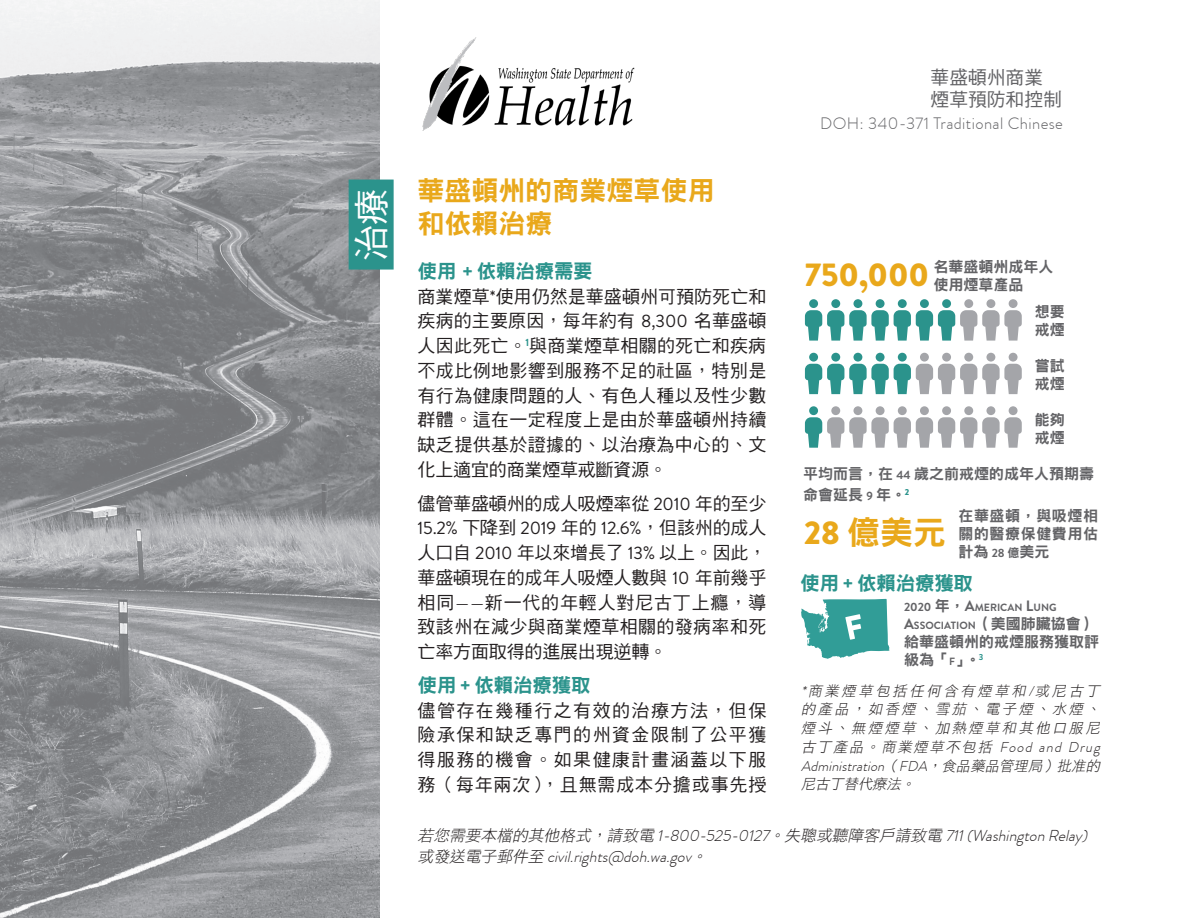
<style>
.page{position:relative;width:1188px;height:918px;background:#fff}
.page>*{position:absolute;margin:0;border:0;box-sizing:border-box;transform-origin:0 0}
.Paragraph_Style_1{font:36px "DF Hei Std W5";color:#fff}
.figure_titles{font:900 33px "Brandon Grotesque";color:#e9a81b}
.titles{font:33px "DF Hei Std W9";color:#e9a81b}
.figure_titles-2{font:27px "DF Hei Std W9";color:#e9a81b}
.one_pager_subs{font:19.5px "DF Hei Std W9";letter-spacing:-.01em;color:#2b938c}
.t1{font:18.75px "DF Hei Std W5";color:#636366}
.Paragraph_Style_15{font:18px/24.8px "DF Hei Std W5";letter-spacing:.02em;color:#231f20;text-align:justify}
.Paragraph_Style_2{font:300 16.5px "Brandon Grotesque";letter-spacing:.025em;color:#636366}
.t2{font:italic 300 15.75px/21px "Brandon Grotesque";color:#231f20}
.figure_titles-3{font:15px/18px "DF Hei Std W9";color:#636366}
.t3{font:italic 14.25px/18.8px "DF Hei Std W3";color:#231f20;text-align:justify}
.figure_titles-4{font:700 10.5px/18px "Brandon Grotesque";color:#636366}
.s1{font-family:"Brandon Grotesque";font-weight:900}
.s2{font-family:"Brandon Grotesque"}
.s3{font-family:"Brandon Grotesque";font-weight:700;font-size:12px}
.s4{font-size:12px}
.s5{font-family:"DF Hei Std W9";font-weight:400;font-size:15px}
.s6{font-size:15px}
.s7{font-family:"Brandon Grotesque";font-weight:700;font-size:10.5px}
.s8{font-family:"Brandon Grotesque";font-weight:300}
.s9{font-family:"DF Hei Std W3";font-weight:400}
</style>
<div class="page">
<img style="left:0;top:0;width:380px;height:918px">
<div style="left:349px;top:180px;width:45px;height:90px;background:#2b938c"></div>
<div style="left:809px;top:299px;width:9px;height:9px;background:#2b938c;border-radius:50%"></div>
<div style="left:942px;top:299px;width:9px;height:9px;background:#2b938c;border-radius:50%"></div>
<div style="left:876px;top:299px;width:9px;height:9px;background:#2b938c;border-radius:50%"></div>
<div style="left:1009px;top:299px;width:9px;height:9px;background:#a4a5a9;border-radius:50%"></div>
<div style="left:831px;top:299px;width:9px;height:9px;background:#2b938c;border-radius:50%"></div>
<div style="left:964px;top:299px;width:9px;height:9px;background:#a4a5a9;border-radius:50%"></div>
<div style="left:898px;top:299px;width:9px;height:9px;background:#2b938c;border-radius:50%"></div>
<div style="left:853px;top:299px;width:9px;height:9px;background:#2b938c;border-radius:50%"></div>
<div style="left:986px;top:299px;width:9px;height:9px;background:#a4a5a9;border-radius:50%"></div>
<div style="left:920px;top:299px;width:9px;height:9px;background:#2b938c;border-radius:50%"></div>
<svg style="left:805px;top:310px;width:217px;height:31px"></svg>
<div style="left:809px;top:353px;width:9px;height:9px;background:#2b938c;border-radius:50%"></div>
<div style="left:942px;top:353px;width:9px;height:9px;background:#a4a5a9;border-radius:50%"></div>
<div style="left:876px;top:353px;width:9px;height:9px;background:#2b938c;border-radius:50%"></div>
<div style="left:1009px;top:353px;width:9px;height:9px;background:#a4a5a9;border-radius:50%"></div>
<div style="left:831px;top:353px;width:9px;height:9px;background:#2b938c;border-radius:50%"></div>
<div style="left:964px;top:353px;width:9px;height:9px;background:#a4a5a9;border-radius:50%"></div>
<div style="left:898px;top:353px;width:9px;height:9px;background:#2b938c;border-radius:50%"></div>
<div style="left:853px;top:353px;width:9px;height:9px;background:#2b938c;border-radius:50%"></div>
<div style="left:986px;top:353px;width:9px;height:9px;background:#a4a5a9;border-radius:50%"></div>
<div style="left:920px;top:353px;width:9px;height:9px;background:#a4a5a9;border-radius:50%"></div>
<svg style="left:805px;top:364px;width:217px;height:30px"></svg>
<div style="left:809px;top:406px;width:9px;height:9px;background:#2b938c;border-radius:50%"></div>
<div style="left:942px;top:406px;width:9px;height:9px;background:#a4a5a9;border-radius:50%"></div>
<div style="left:876px;top:406px;width:9px;height:9px;background:#a4a5a9;border-radius:50%"></div>
<div style="left:1009px;top:406px;width:9px;height:9px;background:#a4a5a9;border-radius:50%"></div>
<div style="left:831px;top:406px;width:9px;height:9px;background:#a4a5a9;border-radius:50%"></div>
<div style="left:964px;top:406px;width:9px;height:9px;background:#a4a5a9;border-radius:50%"></div>
<div style="left:898px;top:406px;width:9px;height:9px;background:#a4a5a9;border-radius:50%"></div>
<div style="left:853px;top:406px;width:9px;height:9px;background:#a4a5a9;border-radius:50%"></div>
<div style="left:986px;top:406px;width:9px;height:9px;background:#a4a5a9;border-radius:50%"></div>
<div style="left:920px;top:406px;width:9px;height:9px;background:#a4a5a9;border-radius:50%"></div>
<svg style="left:805px;top:417px;width:217px;height:31px"></svg>
<img style="left:422px;top:37px;width:213px;height:94px">
<svg style="left:801px;top:599px;width:89px;height:60px"></svg>
<p class="Paragraph_Style_1" style="left:352px;top:261px;width:73px;rotate:-90deg">治療</p>
<p class="figure_titles-2" style="left:418px;top:176px;width:298px">華盛頓州的商業煙草使用</p>
<p class="figure_titles-2" style="left:418px;top:209px;width:136px">和依賴治療</p>
<p class="one_pager_subs" style="left:418px;top:260px;width:177px">使用 <span class="s1">+</span> 依賴治療需要</p>
<p class="Paragraph_Style_15" style="left:418px;top:284px;width:350px">商業煙草<span class="s2">*</span>使用仍然是華盛頓州可預防死亡和疾病的主要原因，每年約有 <span class="s2">8,300</span> 名華盛頓人因此死亡。<sup>1</sup>與商業煙草相關的死亡和疾病不成比例地影響到服務不足的社區，特別是有行為健康問題的人、有色人種以及性少數群體。這在一定程度上是由於華盛頓州持續缺乏提供基於證據的、以治療為中心的、文化上適宜的商業煙草戒斷資源。</p>
<p class="Paragraph_Style_15" style="left:418px;top:491px;width:350px">儘管華盛頓州的成人吸煙率從 <span class="s2">2010</span> 年的至少<span class="s2">15.2%</span> 下降到 <span class="s2">2019</span> 年的 <span class="s2">12.6%</span>，但該州的成人人口自 <span class="s2">2010</span> 年以來增長了 <span class="s2">13%</span> 以上。因此，華盛頓現在的成年人吸煙人數與 <span class="s2">10</span> 年前幾乎相同<span class="s2">——</span>新一代的年輕人對尼古丁上癮，導致該州在減少與商業煙草相關的發病率和死亡率方面取得的進展出現逆轉。</p>
<p class="one_pager_subs" style="left:418px;top:674px;width:175px">使用 <span class="s1">+</span> 依賴治療獲取</p>
<p class="Paragraph_Style_15" style="left:418px;top:698px;width:350px">儘管存在幾種行之有效的治療方法，但保險承保和缺乏專門的州資金限制了公平獲得服務的機會。如果健康計畫涵蓋以下服務（每年兩次），且無需成本分擔或事先授</p>
<p class="t1" style="left:931px;top:67px;width:114px">華盛頓州商業</p>
<p class="t1" style="left:931px;top:89px;width:133px">煙草預防和控制</p>
<p class="Paragraph_Style_2" style="left:820px;top:113px;width:244px">DOH: 340-371 Traditional Chinese</p>
<p class="figure_titles-3" style="left:933px;top:257px;width:121px">名華盛頓州成年人</p>
<p class="figure_titles-3" style="left:933px;top:275px;width:91px">使用煙草產品</p>
<p class="figure_titles" style="left:805px;top:251px;width:126px">750,000</p>
<p class="figure_titles-3" style="left:1035px;top:302px;width:31px">想要</p>
<p class="figure_titles-3" style="left:1035px;top:320px;width:31px">戒煙</p>
<p class="figure_titles-3" style="left:1035px;top:357px;width:31px">嘗試</p>
<p class="figure_titles-3" style="left:1035px;top:375px;width:31px">戒煙</p>
<p class="figure_titles-3" style="left:1035px;top:411px;width:31px">能夠</p>
<p class="figure_titles-3" style="left:1035px;top:429px;width:31px">戒煙</p>
<p class="figure_titles-3" style="left:803px;top:463px;width:292px;line-height:21px">平均而言，在 <span class="s3">44</span> 歲之前戒煙的成年人預期壽命會延長 <span class="s3">9</span> 年。<sup>2</sup></p>
<p class="titles" style="left:804px;top:515px;width:143px"><span class="s1">28</span> 億美元</p>
<p class="figure_titles-3" style="left:958px;top:506px;width:141px;text-align:justify">在華盛頓，與吸煙相關的醫療保健費用估計為 <span class="s3">28</span> <span class="s4">億</span>美元</p>
<p class="one_pager_subs" style="left:800px;top:572px;width:175px">使用 <span class="s1">+</span> 依賴治療獲取</p>
<p class="figure_titles-4" style="left:904px;top:598px;width:193px"><span class="s4">2020</span> <span class="s5">年，</span><span class="s6">A</span>MERICAN <span class="s6">L</span>UNG<br><span class="s6">A</span>SSOCIATION<span class="s5">（美國肺臟協會）</span></p>
<p class="figure_titles-3" style="left:904px;top:632px;width:196px">給華盛頓州的戒煙服務獲取評級為「<span class="s7">F</span>」。<sup>3</sup></p>
<p class="t3" style="left:801px;top:681px;width:304px"><span class="s8">*</span>商業煙草包括任何含有煙草和<span class="s8">/</span>或尼古丁的產品，如香煙、雪茄、電子煙、水煙、煙斗、無煙煙草、加熱煙草和其他口服尼古丁產品。商業煙草不包括 <span class="s8">Food and Drug Administration</span>（<span class="s8">FDA</span>，食品藥品管理局）批准的尼古丁替代療法。</p>
<p class="t2" style="left:418px;top:825px;width:675px"><span class="s9">若您需要本檔的其他格式，請致電</span> 1-800-525-0127<span class="s9">。失聰或聽障客戶請致電</span> 711(WashingtonRelay)<span class="s9">或發送電子郵件至</span> civil.rights@doh.wa.gov<span class="s9">。</span></p>
</div>
